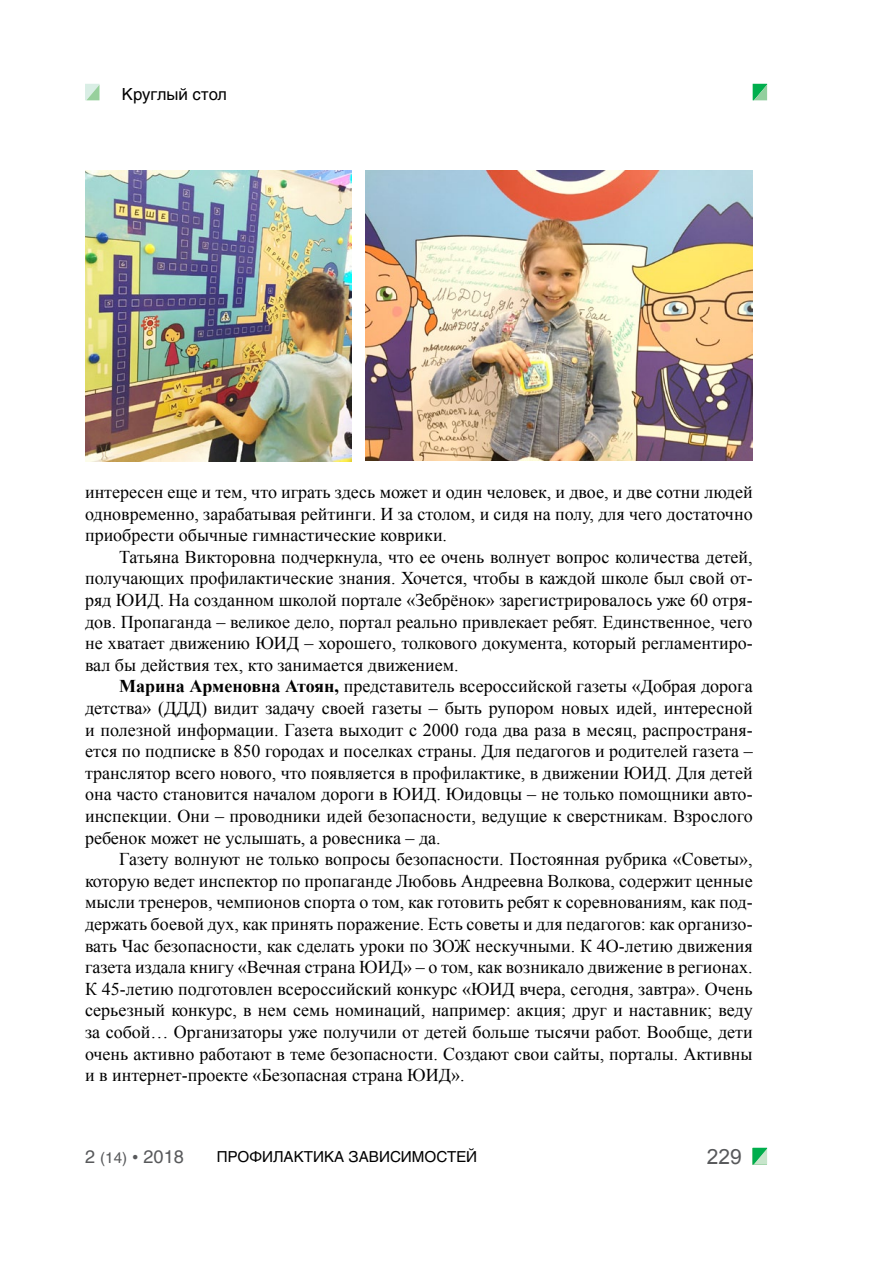
<style>
.page{position:relative;width:893px;height:1263px;background:#fff}
.page>*{position:absolute;margin:0;border:0;box-sizing:border-box;transform-origin:0 0}
.t1{font:21px "Arial";color:#58595b}
.основной_текст{font:18px/21.6px "Times New Roman";color:#000;text-align:justify}
.t2{font:18px "Helios";color:#58595b}
.t3{font:16.5px "Helios";color:#000}
.t4{font:15px "Helios";color:#000}
.s1{font-weight:700}
.s2{font-size:15px}
.s3{font-family:"Times New Roman"}
</style>
<div class="page">
<svg style="left:753px;top:84px;width:14px;height:16px"></svg>
<svg style="left:753px;top:1148px;width:14px;height:16px"></svg>
<svg style="left:85px;top:84px;width:14px;height:16px"></svg>
<img style="left:85px;top:170px;width:266px;height:292px">
<img style="left:366px;top:170px;width:387px;height:290px">
<p class="t3" style="left:122px;top:85px;width:107px">Круглый стол</p>
<p class="основной_текст" style="left:85px;top:481px;width:669px">интересен еще и тем, что играть здесь может и один человек, и двое, и две сотни людей одновременно, зарабатывая рейтинги. И за столом, и сидя на полу, для чего достаточно приобрести обычные гимнастические коврики.</p>
<p class="основной_текст" style="left:85px;top:546px;width:669px;text-indent:34px">Татьяна Викторовна подчеркнула, что ее очень волнует вопрос количества детей, получающих профилактические знания. Хочется, чтобы в каждой школе был свой от&shy;ряд ЮИД. На созданном школой портале «Зебрёнок» зарегистрировалось уже 60 отря&shy;дов. Пропаганда – великое дело, портал реально привлекает ребят. Единственное, чего не хватает движению ЮИД – хорошего, толкового документа, который регламентиро&shy;вал бы действия тех, кто занимается движением.</p>
<p class="основной_текст" style="left:85px;top:675px;width:669px;text-indent:34px"><span class="s1">Марина Арменовна Атоян,</span> представитель всероссийской газеты «Добрая дорога детства» (ДДД) видит задачу своей газеты – быть рупором новых идей, интересной и полезной информации. Газета выходит с 2000 года два раза в месяц, распространя&shy;ется по подписке в 850 городах и поселках страны. Для педагогов и родителей газета – транслятор всего нового, что появляется в профилактике, в движении ЮИД. Для детей она часто становится началом дороги в ЮИД. Юидовцы – не только помощники авто&shy;инспекции. Они – проводники идей безопасности, ведущие к сверстникам. Взрослого ребенок может не услышать, а ровесника – да.</p>
<p class="основной_текст" style="left:85px;top:848px;width:669px;text-indent:34px">Газету волнуют не только вопросы безопасности. Постоянная рубрика «Советы», которую ведет инспектор по пропаганде Любовь Андреевна Волкова, содержит ценные мысли тренеров, чемпионов спорта о том, как готовить ребят к соревнованиям, как под&shy;держать боевой дух, как принять поражение. Есть советы и для педагогов: как организо&shy;вать Час безопасности, как сделать уроки по ЗОЖ нескучными. К 4О-летию движения газета издала книгу «Вечная страна ЮИД» – о том, как возникало движение в регионах.<br>К 45-летию подготовлен всероссийский конкурс «ЮИД вчера, сегодня, завтра». Очень серьезный конкурс, в нем семь номинаций, например: акция; друг и наставник; веду за собой… Организаторы уже получили от детей больше тысячи работ. Вообще, дети очень активно работают в теме безопасности. Создают свои сайты, порталы. Активны и в интернет-проекте «Безопасная страна ЮИД».</p>
<p class="t2" style="left:85px;top:1146px;width:100px">2 <span class="s2">(14)</span> <span class="s3">•</span> 2018</p>
<p class="t4" style="left:217px;top:1147px;width:262px">ПРОФИЛАКТИКА ЗАВИСИМОСТЕЙ</p>
<p class="t1" style="left:707px;top:1143px;width:37px">229</p>
</div>
